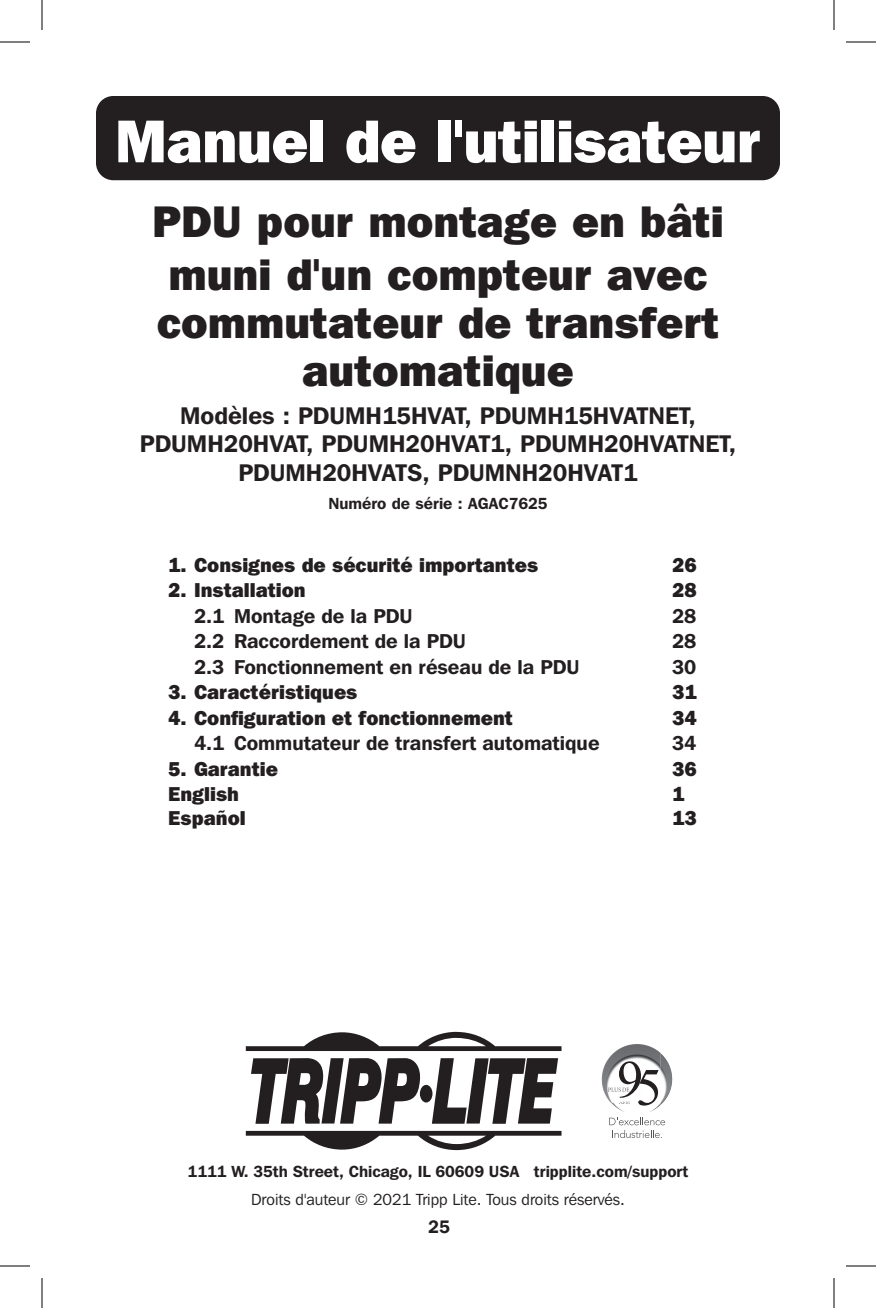
<style>
.page{position:relative;width:876px;height:1308px;background:#fff}
.page>*{position:absolute;margin:0;border:0;box-sizing:border-box;transform-origin:0 0}
.t1{font:800 60px "Franklin Gothic IT Cby BT";letter-spacing:-.01em;color:#fff}
.t2{font:800 44px/52.8px "Franklin Gothic IT Cby BT";color:#231f20;text-align:center}
.t3{font:600 24px/28.8px "Franklin Gothic IT Cby BT";color:#231f20;text-align:center}
.t4{font:800 20px "Franklin Gothic IT Cby BT";color:#231f20}
.t5{font:600 20px "Franklin Gothic IT Cby BT";color:#231f20}
.t6{font:600 18px "Franklin Gothic IT Cby BT";color:#231f20}
.t7{font:600 16px "Franklin Gothic IT Cby BT";color:#231f20}
.t8{font:16px "Franklin Gothic IT Cby BT";color:#231f20}
</style>
<div class="page">
<div style="left:96px;top:96px;width:684px;height:84px;background:#231f20;border-radius:17px"></div>
<div style="left:420px;top:1085px;width:12px;height:18px;background:#231f20;border-radius:50%"></div>
<svg style="left:251px;top:1058px;width:170px;height:66px"></svg>
<svg style="left:432px;top:1058px;width:126px;height:66px"></svg>
<svg style="left:246px;top:1032px;width:316px;height:19px"></svg>
<svg style="left:246px;top:1131px;width:316px;height:19px"></svg>
<img style="left:606px;top:1044px;width:30px;height:18px">
<img style="left:660px;top:1060px;width:12px;height:45px">
<img style="left:611px;top:1103px;width:43px;height:9px">
<svg style="left:619px;top:1061px;width:40px;height:45px"></svg>
<svg style="left:609px;top:1117px;width:56px;height:21px"></svg>
<hr style="left:0;top:42px;width:30px;height:1px;background:#000">
<hr style="left:846px;top:42px;width:30px;height:1px;background:#000">
<hr style="left:0;top:1266px;width:30px;height:1px;background:#000">
<hr style="left:846px;top:1266px;width:30px;height:1px;background:#000">
<hr style="left:42px;top:0;width:1px;height:30px;background:#000">
<hr style="left:42px;top:1278px;width:1px;height:30px;background:#000">
<hr style="left:834px;top:0;width:1px;height:30px;background:#000">
<hr style="left:834px;top:1278px;width:1px;height:30px;background:#000">
<p class="t1" style="left:115px;top:103px;width:648px">Manuel de l'utilisateur</p>
<p class="t2" style="left:152px;top:194px;width:573px">PDU pour montage en bâti muni d'un compteur avec</p>
<p class="t2" style="left:157px;top:297px;width:564px;line-height:48px">commutateur de transfert automatique</p>
<p class="t3" style="left:140px;top:400px;width:598px">Modèles : PDUMH15HVAT, PDUMH15HVATNET,<br>PDUMH20HVAT, PDUMH20HVAT1, PDUMH20HVATNET,<br>PDUMH20HVATS, PDUMNH20HVAT1</p>
<p class="t7" style="left:328px;top:494px;width:221px">Numéro de série : AGAC7625</p>
<p class="t4" style="left:168px;top:552px;width:372px">1. Consignes de sécurité importantes</p>
<p class="t4" style="left:672px;top:552px;width:26px">26</p>
<p class="t4" style="left:168px;top:578px;width:139px">2. Installation</p>
<p class="t4" style="left:672px;top:578px;width:26px">28</p>
<p class="t5" style="left:194px;top:603px;width:220px">2.1 Montage de la PDU</p>
<p class="t5" style="left:672px;top:603px;width:26px">28</p>
<p class="t5" style="left:194px;top:629px;width:274px">2.2 Raccordement de la PDU</p>
<p class="t5" style="left:672px;top:629px;width:26px">28</p>
<p class="t5" style="left:194px;top:654px;width:387px">2.3 Fonctionnement en réseau de la PDU</p>
<p class="t5" style="left:672px;top:654px;width:26px">30</p>
<p class="t4" style="left:168px;top:679px;width:191px">3. Caractéristiques</p>
<p class="t4" style="left:672px;top:679px;width:26px">31</p>
<p class="t4" style="left:168px;top:705px;width:346px">4. Configuration et fonctionnement</p>
<p class="t4" style="left:672px;top:705px;width:26px">34</p>
<p class="t5" style="left:194px;top:731px;width:407px">4.1 Commutateur de transfert automatique</p>
<p class="t5" style="left:672px;top:731px;width:26px">34</p>
<p class="t4" style="left:168px;top:756px;width:112px">5. Garantie</p>
<p class="t4" style="left:672px;top:756px;width:26px">36</p>
<p class="t4" style="left:168px;top:781px;width:72px">English</p>
<p class="t4" style="left:672px;top:781px;width:14px">1</p>
<p class="t4" style="left:168px;top:805px;width:79px">Español</p>
<p class="t4" style="left:672px;top:805px;width:26px">13</p>
<p class="t7" style="left:188px;top:1162px;width:502px">1111 W. 35th Street, Chicago, IL 60609 USA tripplite.com/support</p>
<p class="t8" style="left:251px;top:1190px;width:375px">Droits d'auteur © 2021 Tripp Lite. Tous droits réservés.</p>
<p class="t6" style="left:428px;top:1215px;width:23px">25</p>
</div>
